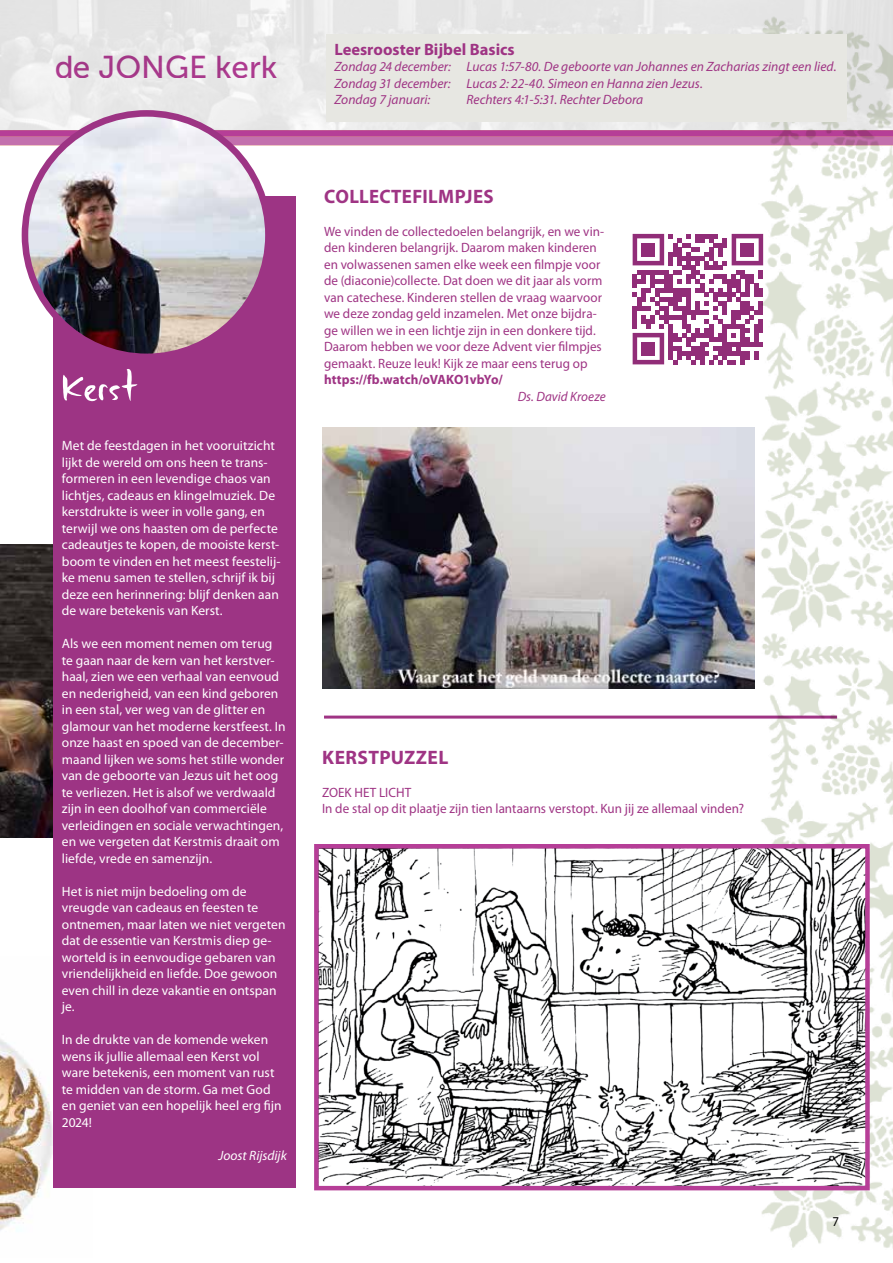
<style>
.page{position:relative;width:893px;height:1263px;background:#fff}
.page>*{position:absolute;margin:0;border:0;box-sizing:border-box;transform-origin:0 0}
.t1{font:51px "DK Combustible";letter-spacing:-.01em;color:#fff}
.t2{font:31.5px "Museo Sans 500";color:#b63e97}
.t3{font:700 19.5px "Myriad Pro";letter-spacing:.02em;color:#9f3484}
.t4{font:700 16.5px "Myriad Pro";color:#9f3484}
.t5{font:13.5px/16.5px "Myriad Pro";letter-spacing:.005em;color:#fff}
.t6{font:13.5px/16.5px "Myriad Pro";letter-spacing:.005em;color:#9f3484}
.t7{font:italic 13.5px/16.5px "Myriad Pro";letter-spacing:.005em;color:#9f3484}
.t8{font:700 13.5px "Myriad Pro";color:#9f3484}
.t9{font:italic 13.5px "Myriad Pro";color:#fff}
.t10{font:13.5px "Myriad Pro";color:#000;scale:.95 1}
</style>
<div class="page">
<img style="left:0;top:1039px;width:53px;height:192px">
<img style="left:0;top:544px;width:53px;height:293px">
<div style="left:0;top:0;width:893px;height:132px;background:linear-gradient(to bottom,#e7e8e7,#ecebec)"></div>
<div style="left:0;top:136px;width:893px;height:9px;background:#c370ad"></div>
<div style="left:0;top:130px;width:893px;height:6px;background:#b63e97"></div>
<div style="left:53px;top:197px;width:243px;height:991px;background:#9d3484"></div>
<img style="left:25px;top:113px;width:243px;height:244px;border-radius:122px">
<div style="left:22px;top:110px;width:250px;height:250px;border:7px solid #9d3484;border-radius:50%"></div>
<hr style="left:324px;top:715px;width:513px;height:3px;background:#9f3484">
<svg style="left:633px;top:234px;width:108px;height:131px"></svg>
<div style="left:642px;top:243px;width:13px;height:13px;background:#912d78"></div>
<div style="left:642px;top:342px;width:13px;height:13px;background:#912d78"></div>
<img style="left:741px;top:0;width:152px;height:1248px">
<div style="left:326px;top:34px;width:520px;height:88px;background:#e7e7e2"></div>
<img style="left:319px;top:849px;width:546px;height:336px">
<div style="left:314px;top:844px;width:556px;height:346px;border:4px solid #b63e97"></div>
<img style="left:322px;top:427px;width:432px;height:261px">
<h2 class="t2" style="left:54px;top:50px;width:225px">de JONGE kerk</h2>
<h1 class="t1" style="left:62px;top:362px;width:78px">Kerst</h1>
<p class="t5" style="left:62px;top:437px;width:220px">Met de feestdagen in het vooruitzicht lijkt de wereld om ons heen te trans&shy;formeren in een levendige chaos van lichtjes, cadeaus en klingelmuziek. De kerstdrukte is weer in volle gang, en terwijl we ons haasten om de perfecte cadeautjes te kopen, de mooiste kerst&shy;boom te vinden en het meest feestelij&shy;ke menu samen te stellen, schrijf ik bij deze een herinnering: blijf denken aan de ware betekenis van Kerst.</p>
<p class="t5" style="left:62px;top:635px;width:225px">Als we een moment nemen om terug te gaan naar de kern van het kerstver&shy;haal, zien we een verhaal van eenvoud en nederigheid, van een kind geboren in een stal, ver weg van de glitter en glamour van het moderne kerstfeest. In onze haast en spoed van de december&shy;maand lijken we soms het stille wonder van de geboorte van Jezus uit het oog te verliezen. Het is alsof we verdwaald zijn in een doolhof van commerciële verleidingen en sociale verwachtingen, en we vergeten dat Kerstmis draait om liefde, vrede en samenzijn.</p>
<p class="t5" style="left:62px;top:882px;width:225px">Het is niet mijn bedoeling om de vreugde van cadeaus en feesten te ontnemen, maar laten we niet vergeten dat de essentie van Kerstmis diep ge&shy;worteld is in eenvoudige gebaren van vriendelijkheid en liefde. Doe gewoon even chill in deze vakantie en ontspan je.</p>
<p class="t5" style="left:62px;top:1031px;width:221px">In de drukte van de komende weken wens ik jullie allemaal een Kerst vol ware betekenis, een moment van rust te midden van de storm. Ga met God en geniet van een hopelijk heel erg fijn<br>2024!</p>
<p class="t9" style="left:218px;top:1147px;width:70px">Joost Rijsdijk</p>
<p class="t4" style="left:334px;top:39px;width:182px">Leesrooster Bijbel Basics</p>
<p class="t7" style="left:334px;top:58px;width:504px">Zondag 24 december: Lucas 1:57-80. De geboorte van Johannes en Zacharias zingt een lied.<br>Zondag 31 december: Lucas 2: 22-40. Simeon en Hanna zien Jezus.<br>Zondag 7 januari:</p>
<p class="t7" style="left:466px;top:91px;width:178px">Rechters 4:1-5:31. Rechter Debora</p>
<h3 class="t3" style="left:324px;top:183px;width:171px">Collectefilmpjes</h3>
<p class="t6" style="left:324px;top:223px;width:282px">We vinden de collectedoelen belangrijk, en we vin&shy;den kinderen belangrijk. Daarom maken kinderen en volwassenen samen elke week een filmpje voor de (diaconie)collecte. Dat doen we dit jaar als vorm van catechese. Kinderen stellen de vraag waarvoor we deze zondag geld inzamelen. Met onze bijdra&shy;ge willen we in een lichtje zijn in een donkere tijd.<br>Daarom hebben we voor deze Advent vier filmpjes gemaakt. Reuze leuk! Kijk ze maar eens terug op</p>
<p class="t8" style="left:324px;top:371px;width:115px">https://fb.watch/oVAKO</p>
<p class="t8" style="left:463px;top:371px;width:41px">1vbYo/</p>
<p class="t7" style="left:518px;top:387px;width:89px">Ds. David Kroeze</p>
<h3 class="t3" style="left:322px;top:744px;width:128px">KerstPuzzel</h3>
<p class="t6" style="left:322px;top:784px;width:423px">ZOEK HET LICHT<br>In de stal op dit plaatje zijn tien lantaarns verstopt. Kun jij ze allemaal vinden?</p>
<p class="t10" style="left:832px;top:1213px;width:8px">7</p>
</div>
